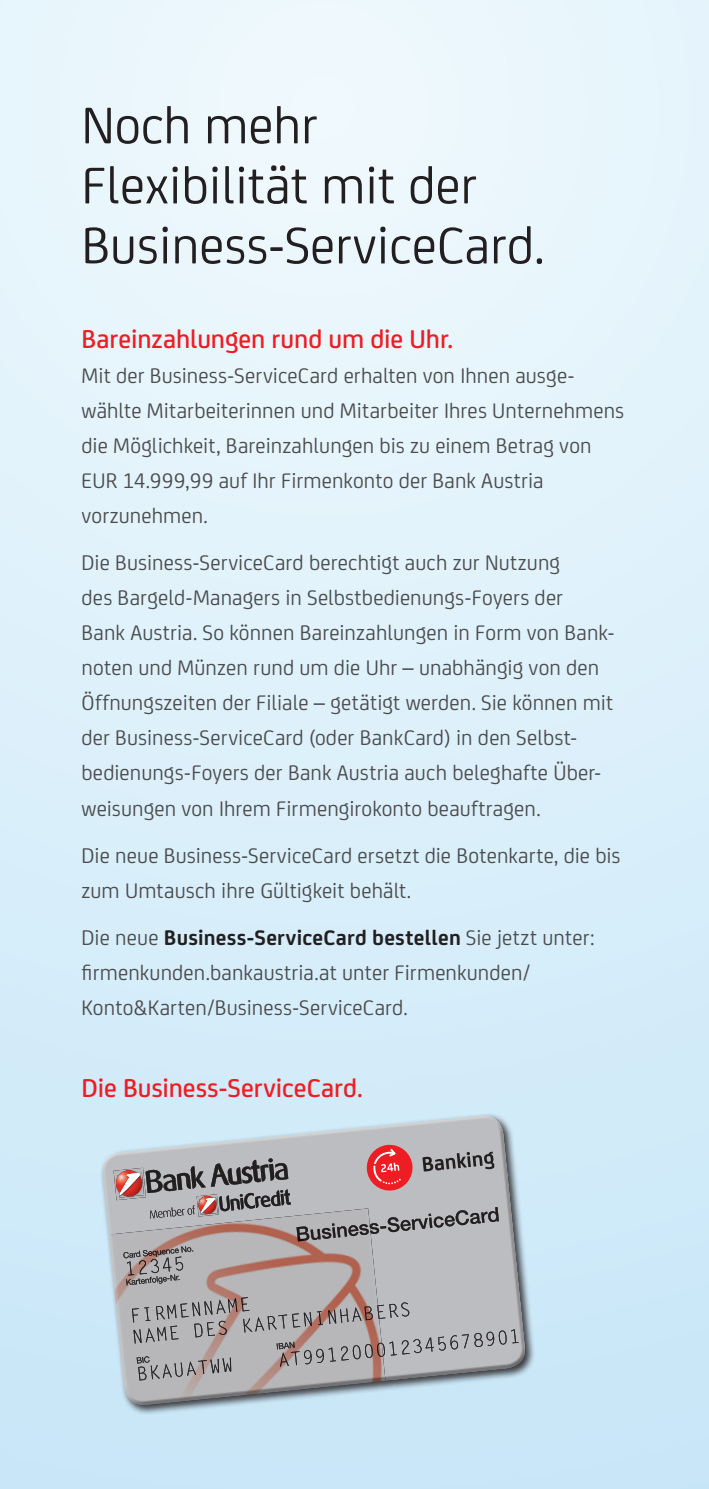
<style>
.page{position:relative;width:709px;height:1489px;background:#fff}
.page>*{position:absolute;margin:0;border:0;box-sizing:border-box;transform-origin:0 0}
.t1{font:55px/60px "FS Joey";color:#231f20}
.t2{font:500 27.5px "FS Joey";letter-spacing:-.005em;color:#ee1d23}
.t3{font:22.5px/35px "FS Joey";letter-spacing:.005em;color:#4b4c4d}
.s1{font-weight:700;color:#231f20}
</style>
<div class="page">
<div style="left:0;top:0;width:709px;height:1488px;background:linear-gradient(to bottom,#eff9fd,#c8e6f8)"></div>
<div style="left:99px;top:1112px;width:436px;height:302px;background:#231f20;opacity:.85"></div>
<svg style="left:100px;top:1117px;width:428px;height:290px;fill:#bcbdc0"></svg>
<h1 class="t1" style="left:81px;top:92px;width:464px">Noch mehr<br>Flexibilität mit der<br>Business-ServiceCard.</h1>
<p class="t2" style="left:81px;top:319px;width:373px">Bareinzahlungen rund um die Uhr.</p>
<p class="t3" style="left:81px;top:357px;width:544px">Mit der Business-ServiceCard erhalten von Ihnen ausge&shy;wählte Mitarbeiterinnen und Mitarbeiter Ihres Unternehmens die Möglichkeit, Bareinzahlungen bis zu einem Betrag von EUR 14.999,99 auf Ihr Firmenkonto der Bank Austria vorzunehmen.</p>
<p class="t3" style="left:81px;top:544px;width:534px">Die Business-ServiceCard berechtigt auch zur Nutzung<br>des Bargeld-Managers in Selbstbedienungs-Foyers der<br>Bank Austria. So können Bareinzahlungen in Form von Bank&shy;noten und Münzen rund um die Uhr – unabhängig von den Öffnungszeiten der Filiale – getätigt werden. Sie können mit der Business-ServiceCard (oder BankCard) in den Selbst&shy;bedienungs-Foyers der Bank Austria auch beleghafte Über&shy;weisungen von Ihrem Firmengirokonto beauftragen.</p>
<p class="t3" style="left:81px;top:836px;width:540px">Die neue Business-ServiceCard ersetzt die Botenkarte, die bis zum Umtausch ihre Gültigkeit behält.</p>
<p class="t3" style="left:81px;top:918px;width:515px">Die neue <span class="s1">Business-ServiceCard bestellen</span> Sie jetzt unter: firmenkunden.bankaustria.at unter Firmenkunden/<br>Konto&amp;Karten/Business-ServiceCard.</p>
<p class="t2" style="left:81px;top:1067px;width:283px">Die Business-ServiceCard.</p>
</div>
